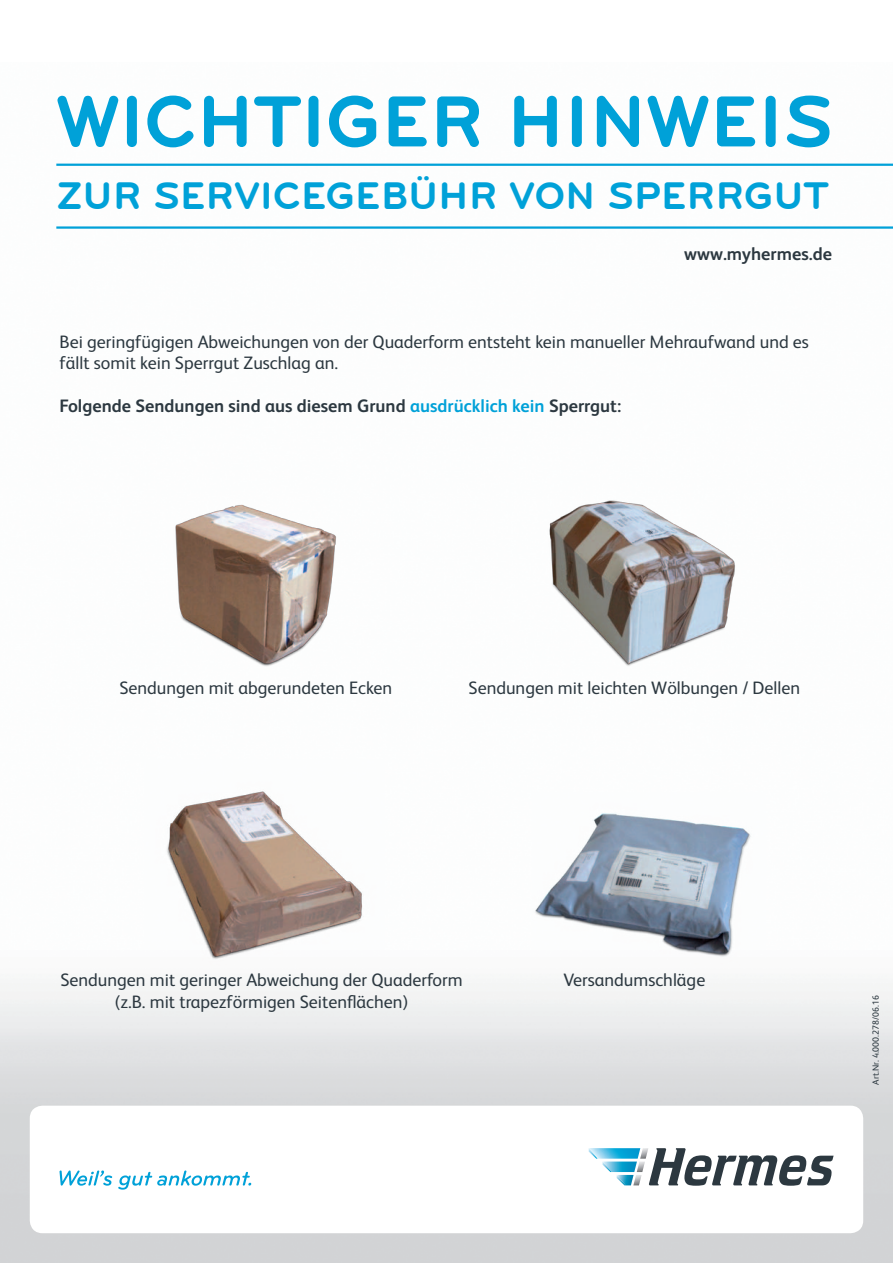
<style>
.page{position:relative;width:893px;height:1263px;background:#fff}
.page>*{position:absolute;margin:0;border:0;box-sizing:border-box;transform-origin:0 0}
.t1{font:700 75px "Bryant";color:#00a1d8}
.t2{font:700 39.75px "Bryant";color:#00a1d8}
.t3{font:18px/21.6px "FS Albert";color:#2c3840}
.t4{font:700 18px "FS Albert";color:#2c3840}
.t5{font:9px "FS Albert";color:#2c3840}
.s1{color:#00a1d8}
</style>
<div class="page">
<svg style="left:589px;top:1148px;width:245px;height:38px"></svg>
<svg style="left:60px;top:1170px;width:191px;height:19px"></svg>
<hr style="left:56px;top:164px;width:837px;height:2px;background:#00a1d8">
<hr style="left:56px;top:226px;width:837px;height:3px;background:#00a1d8">
<img style="left:547px;top:499px;width:190px;height:168px">
<img style="left:173px;top:503px;width:164px;height:164px">
<img style="left:145px;top:787px;width:239px;height:233px">
<img style="left:533px;top:809px;width:232px;height:158px">
<h1 class="t1" style="left:56px;top:80px;width:735px">WICHTIGER HI NWEIS</h1>
<h2 class="t2" style="left:56px;top:174px;width:774px">ZUR SERVICEGEBÜHR VON SPERRGUT</h2>
<p class="t4" style="left:684px;top:241px;width:149px">www.myhermes.de</p>
<p class="t3" style="left:60px;top:330px;width:751px">Bei geringfügigen Abweichungen von der Quaderform entsteht kein manueller Mehraufwand und es fällt somit kein Sperrgut Zuschlag an.</p>
<p class="t4" style="left:60px;top:394px;width:563px">Folgende Sendungen sind aus diesem Grund <span class="s1">ausdrücklich kein</span> Sperrgut:</p>
<p class="t3" style="left:119px;top:676px;width:274px">Sendungen mit abgerundeten Ecken</p>
<p class="t3" style="left:469px;top:676px;width:333px">Sendungen mit leichten Wölbungen / Dellen</p>
<p class="t3" style="left:60px;top:968px;width:404px;text-align:center">Sendungen mit geringer Abweichung der Quaderform (z.B. mit trapezförmigen Seitenflächen)</p>
<p class="t3" style="left:563px;top:968px;width:143px">Versandumschläge</p>
<p class="t5" style="left:870px;top:1085px;width:91px;rotate:-90deg">Art.Nr. 4.000.278/06.16</p>
</div>
